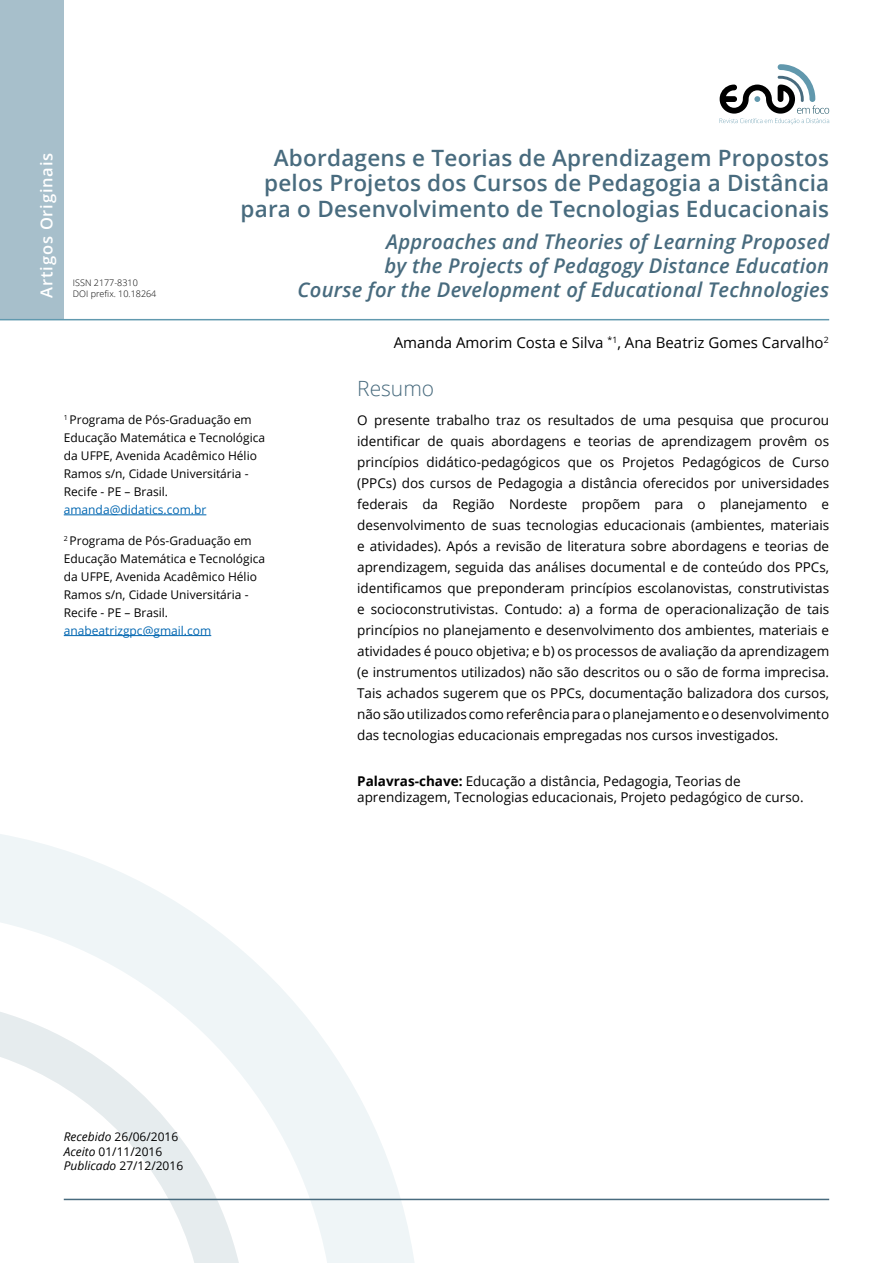
<style>
.page{position:relative;width:893px;height:1263px;background:#fff}
.page>*{position:absolute;margin:0;border:0;box-sizing:border-box;transform-origin:0 0}
.t1{font:600 22.5px/25.5px "Open Sans";letter-spacing:.01em;color:#486b7e;text-align:right}
.t2{font:300 21px "Open Sans";color:#486b7e}
.t3{font:italic 600 20.25px/24px "Open Sans";letter-spacing:.01em;color:#486b7e}
.t4{font:600 16.5px "Open Sans";letter-spacing:.05em;color:#fff}
.t5{font:15px "Open Sans";color:#000}
.t6{font:13.5px/21px "Open Sans";color:#000;text-align:justify}
.t7{font:12px/18px "Open Sans";color:#000}
.t8{font:12px "Open Sans";color:#0066b1}
.t9{font:300 9px/10.8px "Open Sans";color:#000}
.s1{font-weight:700}
.s2{font-style:italic}
</style>
<div class="page">
<svg style="left:0;top:834px;width:415px;height:429px"></svg>
<hr style="left:64px;top:1199px;width:765px;height:1px;background:#486b7e">
<svg style="left:720px;top:64px;width:109px;height:60px"></svg>
<div style="left:0;top:0;width:64px;height:319px;background:#a7bfcb"></div>
<hr style="left:0;top:319px;width:829px;height:1px;background:#6199af">
<hr style="left:64px;top:514px;width:142px;height:1px;background:#0066b1">
<hr style="left:64px;top:635px;width:147px;height:1px;background:#0066b1">
<p class="t4" style="left:35px;top:298px;width:147px;rotate:-90deg">Artigos Originais</p>
<p class="t9" style="left:73px;top:277px;width:85px">ISSN 2177-8310<br>DOI prefix. 10.18264</p>
<h1 class="t1" style="left:241px;top:144px;width:590px">Abordagens e Teorias de Aprendizagem Propostos pelos Projetos dos Cursos de Pedagogia a Distância para o Desenvolvimento de Tecnologias Educacionais</h1>
<h3 class="t3" style="left:384px;top:229px;width:446px">Approaches and Theories of Learning Proposed by the Projects of Pedagogy Distance Education</h3>
<h3 class="t3" style="left:298px;top:277px;width:533px">Course for the Development of Educational Technologies</h3>
<p class="t5" style="left:394px;top:333px;width:436px">Amanda Amorim Costa e Silva <sup>*1</sup>, Ana Beatriz Gomes Carvalho<sup>2</sup></p>
<p class="t7" style="left:64px;top:410px;width:203px"><sup>1</sup> Programa de Pós-Graduação em<br>Educação Matemática e Tecnológica da UFPE, Avenida Acadêmico Hélio<br>Ramos s/n, Cidade Universitária -<br>Recife - PE – Brasil.</p>
<p class="t8" style="left:64px;top:501px;width:144px">amanda@didatics.com.br</p>
<p class="t7" style="left:64px;top:531px;width:203px"><sup>2</sup> Programa de Pós-Graduação em<br>Educação Matemática e Tecnológica da UFPE, Avenida Acadêmico Hélio<br>Ramos s/n, Cidade Universitária -<br>Recife - PE – Brasil.</p>
<p class="t8" style="left:64px;top:622px;width:149px">anabeatrizgpc@gmail.com</p>
<h2 class="t2" style="left:357px;top:374px;width:79px">Resumo</h2>
<p class="t6" style="left:357px;top:409px;width:473px">O presente trabalho traz os resultados de uma pesquisa que procurou identificar de quais abordagens e teorias de aprendizagem provêm os princípios didático-pedagógicos que os Projetos Pedagógicos de Curso (PPCs) dos cursos de Pedagogia a distância oferecidos por universidades federais da Região Nordeste propõem para o planejamento e desenvolvimento de suas tecnologias educacionais (ambientes, materiais e atividades). Após a revisão de literatura sobre abordagens e teorias de aprendizagem, seguida das análises documental e de conteúdo dos PPCs, identificamos que preponderam princípios escolanovistas, construtivistas e socioconstrutivistas. Contudo: a) a forma de operacionalização de tais princípios no planejamento e desenvolvimento dos ambientes, materiais e atividades é pouco objetiva; e b) os processos de avaliação da aprendizagem (e instrumentos utilizados) não são descritos ou o são de forma imprecisa.<br>Tais achados sugerem que os PPCs, documentação balizadora dos cursos, não são utilizados como referência para o planejamento e o desenvolvimento das tecnologias educacionais empregadas nos cursos investigados.</p>
<p class="t6" style="left:357px;top:773px;width:448px;line-height:16.2px"><span class="s1">Palavras-chave:</span> Educação a distância, Pedagogia, Teorias de aprendizagem, Tecnologias educacionais, Projeto pedagógico de curso.</p>
<p class="t7" style="left:64px;top:1129px;width:121px;line-height:14.4px"><span class="s2">Recebido</span> 26/06/2016<br><span class="s2">Aceito</span> 01/11/2016<br><span class="s2">Publicado</span> 27/12/2016</p>
</div>
